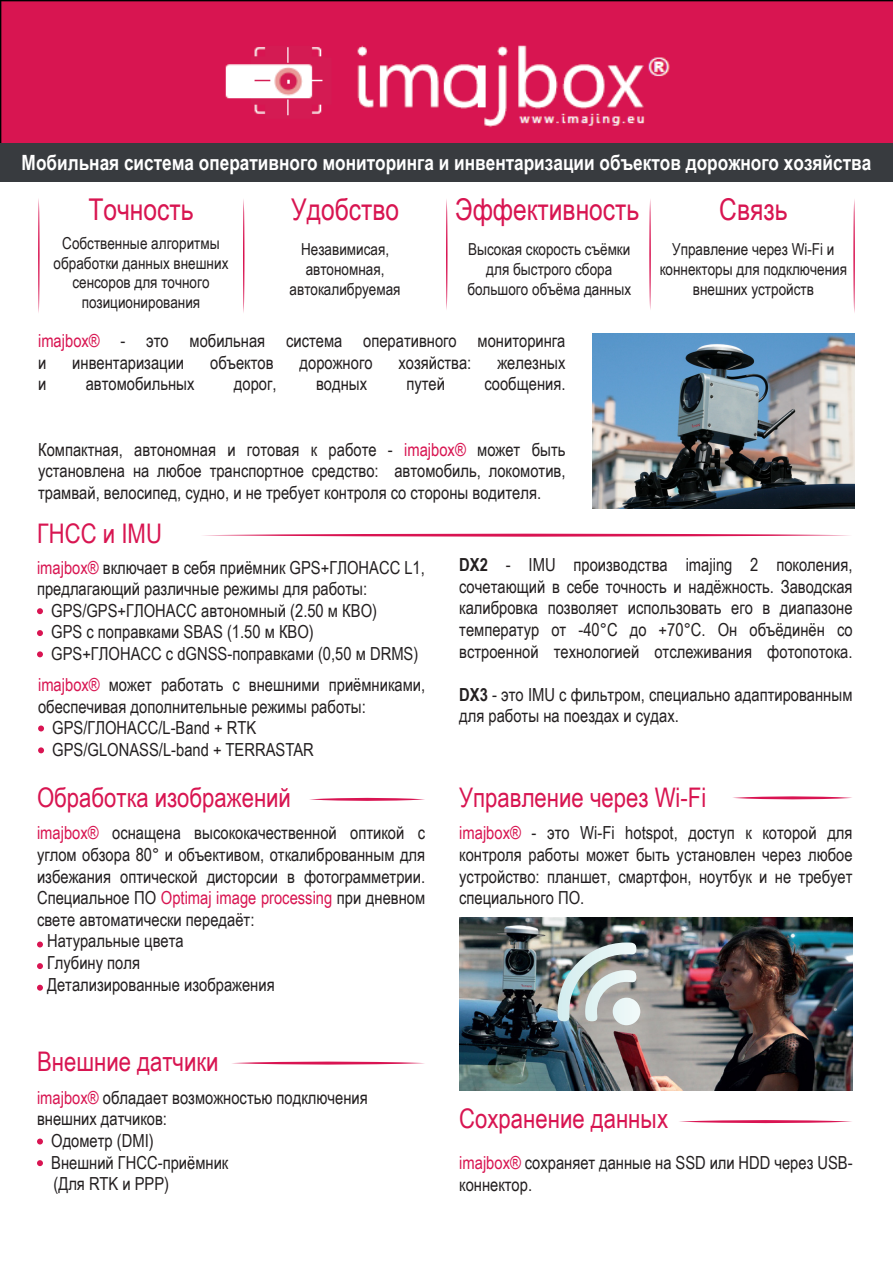
<style>
.page{position:relative;width:893px;height:1263px;background:#fff}
.page>*{position:absolute;margin:0;border:0;box-sizing:border-box;transform-origin:0 0}
.t1{font:30px "Arial Narrow";color:#d81551}
.t2{font:27px "Arial Narrow";color:#d81551}
.t3{font:700 21px "Arial Narrow";color:#fff}
.t4{font:18px/21.6px "Arial Narrow";color:#231f20}
.t5{font:16.5px/19.8px "Arial Narrow";color:#231f20;text-align:center}
.s1{color:#d81551}
.s2{font-weight:700}
</style>
<div class="page">
<img style="left:0;top:0;width:893px;height:144px">
<div style="left:0;top:144px;width:893px;height:38px;background:#383b3f"></div>
<svg style="left:38px;top:199px;width:2px;height:114px"></svg>
<svg style="left:243px;top:199px;width:1px;height:114px"></svg>
<svg style="left:446px;top:199px;width:1px;height:111px"></svg>
<svg style="left:853px;top:199px;width:2px;height:114px"></svg>
<svg style="left:649px;top:199px;width:2px;height:111px"></svg>
<svg style="left:37px;top:608px;width:6px;height:6px"></svg>
<svg style="left:37px;top:630px;width:6px;height:6px"></svg>
<svg style="left:37px;top:651px;width:6px;height:6px"></svg>
<svg style="left:37px;top:1138px;width:6px;height:6px"></svg>
<svg style="left:37px;top:1160px;width:6px;height:6px"></svg>
<svg style="left:37px;top:941px;width:6px;height:6px"></svg>
<svg style="left:37px;top:963px;width:6px;height:6px"></svg>
<svg style="left:37px;top:985px;width:6px;height:6px"></svg>
<svg style="left:38px;top:725px;width:6px;height:6px"></svg>
<svg style="left:38px;top:747px;width:6px;height:6px"></svg>
<svg style="left:203px;top:534px;width:647px;height:3px;background:#e66890"></svg>
<svg style="left:733px;top:796px;width:119px;height:3px"></svg>
<svg style="left:679px;top:1120px;width:173px;height:3px"></svg>
<svg style="left:309px;top:798px;width:116px;height:3px"></svg>
<svg style="left:232px;top:1061px;width:193px;height:3px"></svg>
<img style="left:593px;top:334px;width:262px;height:174px">
<img style="left:459px;top:918px;width:394px;height:172px">
<img style="left:558px;top:942px;width:82px;height:83px">
<p class="t3" style="left:22px;top:147px;width:851px">Мобильная система оперативного мониторинга и инвентаризации объектов дорожного хозяйства</p>
<p class="t1" style="left:88px;top:187px;width:107px">Точность</p>
<p class="t1" style="left:291px;top:187px;width:110px">Удобство</p>
<p class="t1" style="left:455px;top:187px;width:186px">Эффективность</p>
<p class="t1" style="left:719px;top:187px;width:70px">Связь</p>
<p class="t5" style="left:54px;top:232px;width:176px">Собственные алгоритмы обработки данных внешних сенсоров для точного позиционирования</p>
<p class="t5" style="left:467px;top:239px;width:165px">Высокая скорость съёмки для быстрого сбора большого объёма данных</p>
<p class="t5" style="left:660px;top:239px;width:189px">Управление через Wi-Fi и коннекторы для подключения внешних устройств</p>
<p class="t4" style="left:38px;top:329px;width:529px"><span class="s1">imajbox®</span> - это мобильная система оперативного мониторинга и</p>
<p class="t5" style="left:301px;top:239px;width:89px">Незавимисая,</p>
<p class="t5" style="left:306px;top:259px;width:80px">автономная,</p>
<p class="t5" style="left:290px;top:278px;width:113px">автокалибруемая</p>
<p class="t4" style="left:72px;top:351px;width:113px">инвентаризации</p>
<p class="t4" style="left:210px;top:351px;width:65px">объектов</p>
<p class="t4" style="left:300px;top:351px;width:75px">дорожного</p>
<p class="t4" style="left:399px;top:351px;width:74px">хозяйства:</p>
<p class="t4" style="left:497px;top:351px;width:70px">железных</p>
<p class="t4" style="left:38px;top:372px;width:10px">и</p>
<p class="t4" style="left:86px;top:372px;width:110px">автомобильных</p>
<p class="t4" style="left:234px;top:372px;width:44px">дорог,</p>
<p class="t4" style="left:316px;top:372px;width:53px">водных</p>
<p class="t4" style="left:406px;top:372px;width:40px">путей</p>
<p class="t4" style="left:484px;top:372px;width:83px">сообщения.</p>
<p class="t4" style="left:38px;top:438px;width:529px;text-align:justify">Компактная, автономная и готовая к работе - <span class="s1">imajbox®</span> может быть установлена на любое транспортное средство: автомобиль, локомотив, трамвай, велосипед, судно, и не требует контроля со стороны водителя.</p>
<p class="t2" style="left:37px;top:513px;width:127px">ГНСС и IMU</p>
<p class="t4" style="left:37px;top:556px;width:389px"><span class="s1">imajbox®</span> включает в себя приёмник GPS+ГЛОНАСС L1, предлагающий различные режимы для работы:</p>
<p class="t4" style="left:51px;top:599px;width:327px">GPS/GPS+ГЛОНАСС автономный (2.50 м КВО)</p>
<p class="t4" style="left:51px;top:621px;width:369px">GPS с поправками SBAS (1.50 м КВО)<br>GPS+ГЛОНАСС с dGNSS-поправками (0,50 м DRMS)</p>
<p class="t4" style="left:38px;top:673px;width:389px"><span class="s1">imajbox®</span> может работать с внешними приёмниками, обеспечивая дополнительные режимы работы:</p>
<p class="t4" style="left:52px;top:716px;width:205px">GPS/ГЛОНАСС/L-Band + RTK</p>
<p class="t4" style="left:52px;top:738px;width:263px">GPS/GLONASS/L-band + TERRASTAR</p>
<p class="t2" style="left:37px;top:778px;width:255px">Обработка изображений</p>
<p class="t4" style="left:37px;top:822px;width:390px;text-align:justify"><span class="s1">imajbox®</span> оснащена высококачественной оптикой с углом обзора 80° и объективом, откалиброванным для избежания оптической дисторсии в фотограмметрии.<br>Специальное ПО <span class="s1">Optimaj image processing</span> при дневном свете автоматически передаёт:</p>
<p class="t4" style="left:47px;top:930px;width:138px">Натуральные цвета</p>
<p class="t4" style="left:47px;top:951px;width:95px">Глубину поля</p>
<p class="t4" style="left:47px;top:973px;width:229px">Детализированные изображения</p>
<p class="t2" style="left:37px;top:1041px;width:183px">Внешние датчики</p>
<p class="t4" style="left:37px;top:1086px;width:332px"><span class="s1">imajbox®</span> обладает возможностью подключения</p>
<p class="t4" style="left:37px;top:1107px;width:132px">внешних датчиков:</p>
<p class="t4" style="left:51px;top:1129px;width:104px">Одометр (DMI)</p>
<p class="t4" style="left:51px;top:1151px;width:179px">Внешний ГНСС-приёмник (Для RTK и PPP)</p>
<p class="t4" style="left:459px;top:553px;width:395px;text-align:justify"><span class="s2">DX2</span> - IMU производства imajing 2 поколения, сочетающий в себе точность и надёжность. Заводская калибровка позволяет использовать его в диапазоне температур от -40°С до +70°С. Он объёдинён со встроенной технологией отслеживания фотопотока.</p>
<p class="t4" style="left:459px;top:683px;width:395px"><span class="s2">DX3</span> - это IMU с фильтром, специально адаптированным для работы на поездах и судах.</p>
<p class="t2" style="left:459px;top:778px;width:249px">Управление через Wi-Fi</p>
<p class="t4" style="left:459px;top:822px;width:395px;text-align:justify"><span class="s1">imajbox®</span> - это Wi-Fi hotspot, доступ к которой для контроля работы может быть установлен через любое устройство: планшет, смартфон, ноутбук и не требует специального ПО.</p>
<p class="t2" style="left:459px;top:1098px;width:210px">Сохранение данных</p>
<p class="t4" style="left:459px;top:1151px;width:395px"><span class="s1">imajbox®</span> сохраняет данные на SSD или HDD через USB&shy;коннектор.</p>
</div>
